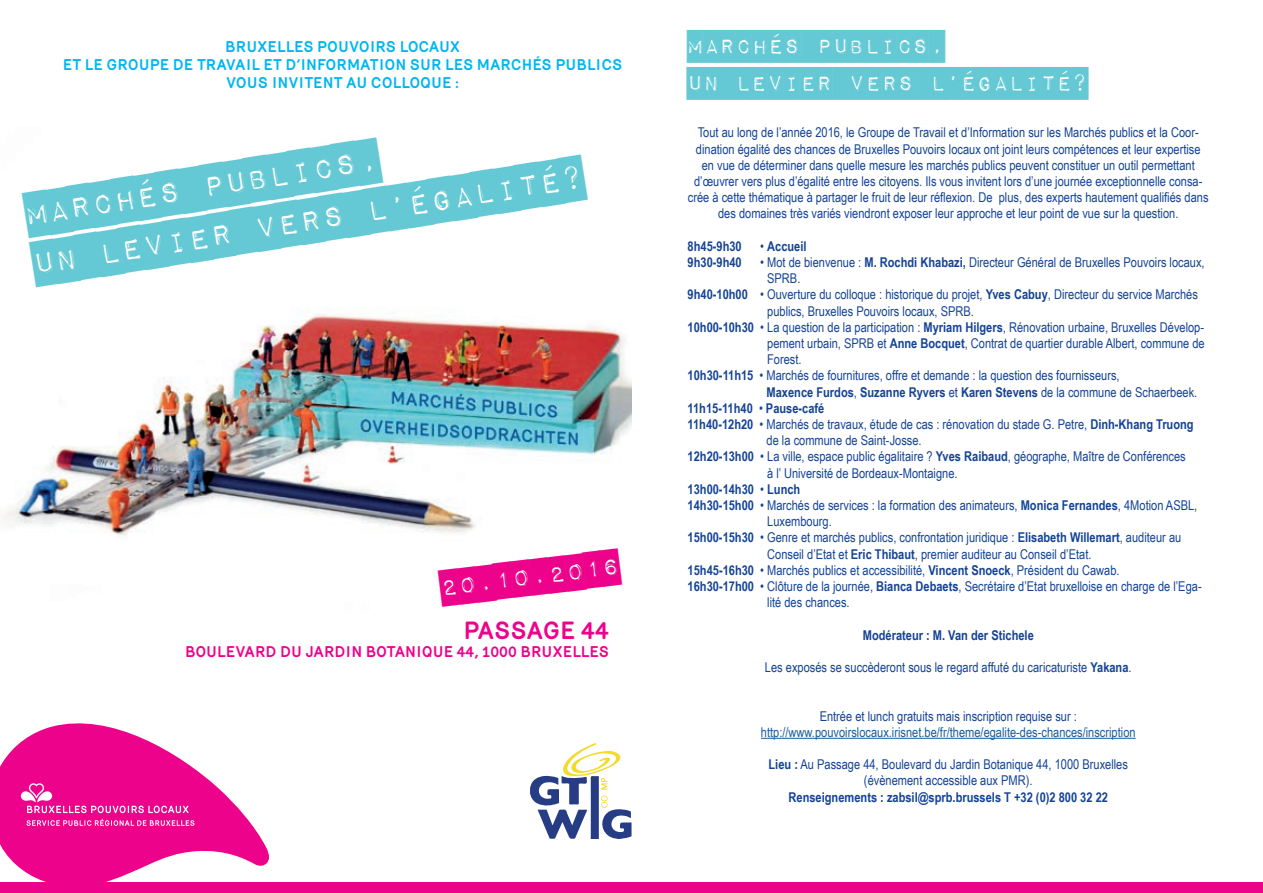
<style>
.page{position:relative;width:1263px;height:893px;background:#fff}
.page>*{position:absolute;margin:0;border:0;box-sizing:border-box;transform-origin:0 0}
.t1{font:37.5px/49.5px "Impact Label";color:#64c9d4}
.t2{font:30px "Impact Label";color:#ed028c}
.t3{font:27px/37.5px "Impact Label";color:#64c9d4}
.t4{font:700 24px "Mercury";letter-spacing:-.01em;color:#ed028c}
.t5{font:700 15px/18px "Mercury";color:#00b5f0;text-align:center}
.t6{font:700 15px "Mercury";color:#ed028c}
.t7{font:13.5px/16.2px "Arial Narrow";color:#144396;text-align:center}
.t8{font:700 13.5px "Arial Narrow";color:#144396}
.t9{font:13.5px "Arial Narrow";color:#175d9e}
.s1{font-weight:400}
.s2{font-weight:700}
</style>
<div class="page">
<img style="left:2px;top:312px;width:629px;height:225px">
<div style="left:0;top:882px;width:1263px;height:11px;background:#ed028c"></div>
<svg style="left:0;top:723px;width:269px;height:159px;fill:#ed028c"></svg>
<svg style="left:27px;top:819px;width:167px;height:7px"></svg>
<svg style="left:21px;top:783px;width:168px;height:30px;background:#ef259c"></svg>
<hr style="left:761px;top:738px;width:375px;height:1px;background:#175d9e">
<svg style="left:530px;top:743px;width:101px;height:96px"></svg>
<p class="t5" style="left:63px;top:38px;width:561px">BRUXELLES POUVOIRS LOCAUX<br>ET LE GROUPE DE TRAVAIL ET D’INFORMATION SUR LES MARCHÉS PUBLICS<br>VOUS INVITENT AU COLLOQUE :</p>
<h1 class="t1" style="left:22px;top:191px;width:558px;rotate:-9deg">MARCHÉS PUBLICS,<br>UN LEVIER VERS L’ÉGALITÉ?</h1>
<h2 class="t2" style="left:439px;top:570px;width:182px;rotate:-7deg">20.10.2016</h2>
<h3 class="t4" style="left:463px;top:616px;width:147px">PASSAGE 44</h3>
<p class="t6" style="left:185px;top:643px;width:425px">BOULEVARD DU JARDIN BOTANIQUE 44, 1000 BRUXELLES</p>
<h3 class="t3" style="left:688px;top:27px;width:402px">MARCHÉS PUBLICS,<br>UN LEVIER VERS L’ÉGALITÉ?</h3>
<p class="t7" style="left:688px;top:124px;width:522px">Tout au long de l’année 2016, le Groupe de Travail et d’Information sur les Marchés publics et la Coor&shy;dination égalité des chances de Bruxelles Pouvoirs locaux ont joint leurs compétences et leur expertise<br>en vue de déterminer dans quelle mesure les marchés publics peuvent constituer un outil permettant d’œuvrer vers plus d’égalité entre les citoyens. Ils vous invitent lors d’une journée exceptionnelle consa&shy;crée à cette thématique à partager le fruit de leur réflexion. De plus, des experts hautement qualifiés dans des domaines très variés viendront exposer leur approche et leur point de vue sur la question.</p>
<p class="t8" style="left:688px;top:236px;width:56px">8h45-9h30</p>
<p class="t8" style="left:760px;top:236px;width:48px"><span class="s1">•</span> Accueil</p>
<p class="t8" style="left:688px;top:252px;width:56px">9h30-9h40</p>
<p class="t7" style="left:760px;top:254px;width:446px">• Mot de bienvenue : <span class="s2">M. Rochdi Khabazi,</span> Directeur Général de Bruxelles Pouvoirs locaux,</p>
<p class="t7" style="left:767px;top:270px;width:35px">SPRB.</p>
<p class="t7" style="left:688px;top:286px;width:512px"><span class="s2">9h40-10h00</span> • Ouverture du colloque : historique du projet, <span class="s2">Yves Cabuy</span>, Directeur du service Marchés</p>
<p class="t7" style="left:767px;top:302px;width:208px">publics, Bruxelles Pouvoirs locaux, SPRB.</p>
<p class="t7" style="left:688px;top:318px;width:518px"><span class="s2">10h00-10h30</span> • La question de la participation : <span class="s2">Myriam Hilgers</span>, Rénovation urbaine, Bruxelles Dévelop-</p>
<p class="t7" style="left:767px;top:335px;width:439px">pement urbain, SPRB et <span class="s2">Anne Bocquet</span>, Contrat de quartier durable Albert, commune de</p>
<p class="t7" style="left:767px;top:351px;width:36px">Forest.</p>
<p class="t7" style="left:688px;top:367px;width:434px"><span class="s2">10h30-11h15</span> • Marchés de fournitures, offre et demande : la question des fournisseurs,</p>
<p class="t8" style="left:766px;top:382px;width:432px">Maxence Furdos<span class="s1">,</span> Suzanne Ryvers <span class="s1">et</span> Karen Stevens <span class="s1">de la commune de Schaerbeek.</span></p>
<p class="t8" style="left:688px;top:398px;width:138px">11h15-11h40 <span class="s1">•</span> Pause-café</p>
<p class="t7" style="left:688px;top:416px;width:508px"><span class="s2">11h40-12h20</span> • Marchés de travaux, étude de cas : rénovation du stade G. Petre, <span class="s2">Dinh-Khang Truong</span></p>
<p class="t7" style="left:766px;top:432px;width:157px">de la commune de Saint-Josse.</p>
<p class="t7" style="left:688px;top:448px;width:500px"><span class="s2">12h20-13h00</span> • La ville, espace public égalitaire ? <span class="s2">Yves Raibaud</span>, géographe, Maître de Conférences</p>
<p class="t7" style="left:767px;top:464px;width:192px">à l’ Université de Bordeaux-Montaigne.</p>
<p class="t8" style="left:688px;top:479px;width:114px">13h00-14h30 <span class="s1">•</span> Lunch</p>
<p class="t7" style="left:688px;top:497px;width:511px"><span class="s2">14h30-15h00</span> • Marchés de services : la formation des animateurs, <span class="s2">Monica Fernandes</span>, 4Motion ASBL,</p>
<p class="t7" style="left:767px;top:513px;width:66px">Luxembourg.</p>
<p class="t7" style="left:688px;top:529px;width:495px"><span class="s2">15h00-15h30</span> • Genre et marchés publics, confrontation juridique : <span class="s2">Elisabeth Willemart</span>, auditeur au</p>
<p class="t7" style="left:767px;top:545px;width:326px">Conseil d’Etat et <span class="s2">Eric Thibaut</span>, premier auditeur au Conseil d’Etat.</p>
<p class="t7" style="left:688px;top:561px;width:433px"><span class="s2">15h45-16h30</span> • Marchés publics et accessibilité, <span class="s2">Vincent Snoeck</span>, Président du Cawab.</p>
<p class="t7" style="left:688px;top:578px;width:516px"><span class="s2">16h30-17h00</span> • Clôture de la journée, <span class="s2">Bianca Debaets</span>, Secrétaire d’Etat bruxelloise en charge de l’Ega-</p>
<p class="t7" style="left:767px;top:594px;width:84px">lité des chances.</p>
<p class="t8" style="left:863px;top:625px;width:173px">Modérateur : M. Van der Stichele</p>
<p class="t7" style="left:765px;top:659px;width:368px">Les exposés se succèderont sous le regard affuté du caricaturiste <span class="s2">Yakana</span>.</p>
<p class="t7" style="left:820px;top:707px;width:259px">Entrée et lunch gratuits mais inscription requise sur :</p>
<p class="t9" style="left:761px;top:722px;width:376px">http://www.pouvoirslocaux.irisnet.be/fr/theme/egalite-des-chances/inscription</p>
<p class="t7" style="left:768px;top:756px;width:361px"><span class="s2">Lieu :</span> Au Passage 44, Boulevard du Jardin Botanique 44, 1000 Bruxelles (évènement accessible aux PMR).</p>
<p class="t8" style="left:788px;top:787px;width:321px">Renseignements : zabsil@sprb.brussels T +32 (0)2 800 32 22</p>
</div>
